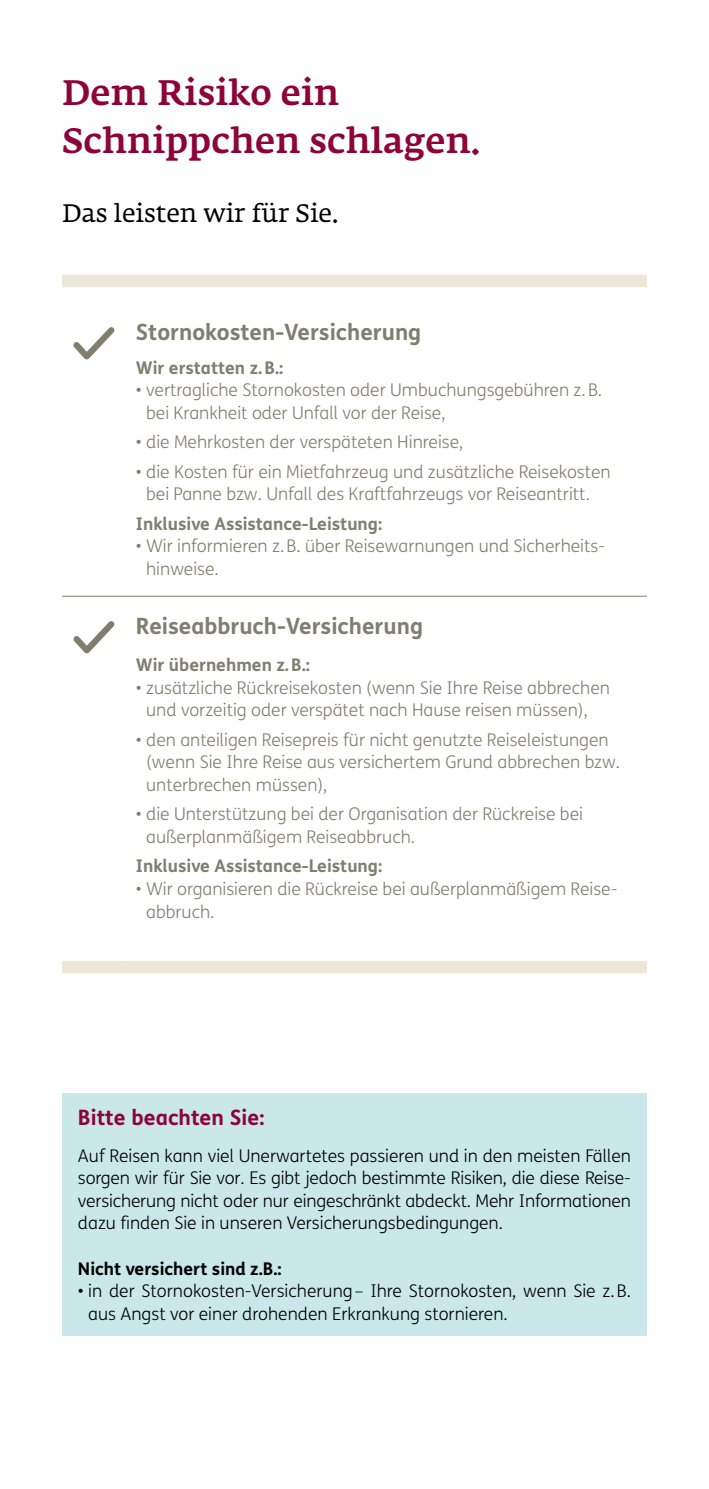
<style>
.page{position:relative;width:709px;height:1489px;background:#fff}
.page>*{position:absolute;margin:0;border:0;box-sizing:border-box;transform-origin:0 0}
.t1{font:500 35px/47.5px "Fedra Serif A Pro";letter-spacing:.01em;color:#8d0439}
.t2{font:25px "Fedra Serif A Pro";color:#000}
.t3{font:700 22.5px "FS Me";color:#817e6e}
.t4{font:700 21.25px "FS Me";color:#8d0439}
.t5{font:300 17.5px/22.5px "FS Me";color:#817e6e}
.t6{font:300 17.5px/22.5px "FS Me";color:#000;text-align:justify}
.t7{font:700 17.5px "FS Me";color:#817e6e}
.t8{font:700 17.5px "FS Me";color:#000}
</style>
<div class="page">
<div style="left:62px;top:1093px;width:585px;height:242px;background:#cae7ea"></div>
<hr style="left:62px;top:595px;width:64px;height:1px;background:#817e6e">
<hr style="left:126px;top:595px;width:521px;height:1px;background:#817e6e">
<div style="left:62px;top:960px;width:64px;height:13px;background:#ece8d8"></div>
<div style="left:126px;top:960px;width:521px;height:13px;background:#ece8d8"></div>
<div style="left:62px;top:275px;width:64px;height:12px;background:#ece8d8"></div>
<div style="left:126px;top:275px;width:521px;height:12px;background:#ece8d8"></div>
<svg style="left:73px;top:327px;width:42px;height:33px"></svg>
<svg style="left:73px;top:621px;width:42px;height:33px"></svg>
<h1 class="t1" style="left:62px;top:69px;width:419px">Dem Risiko ein<br>Schnippchen schlagen.</h1>
<h2 class="t2" style="left:62px;top:198px;width:278px">Das leisten wir für Sie.</h2>
<p class="t3" style="left:136px;top:315px;width:287px">Stornokosten-Versicherung</p>
<p class="t7" style="left:136px;top:354px;width:149px">Wir erstatten z.B.:</p>
<p class="t5" style="left:146px;top:378px;width:457px;text-indent:-10px">• vertragliche Stornokosten oder Umbuchungsgebühren z.B. bei Krankheit oder Unfall vor der Reise,</p>
<p class="t5" style="left:136px;top:430px;width:329px">• die Mehrkosten der verspäteten Hinreise,</p>
<p class="t5" style="left:146px;top:460px;width:466px;text-indent:-10px">• die Kosten für ein Mietfahrzeug und zusätzliche Reisekosten bei Panne bzw. Unfall des Kraftfahrzeugs vor Reiseantritt.</p>
<p class="t7" style="left:136px;top:510px;width:248px">Inklusive Assistance-Leistung:</p>
<p class="t5" style="left:146px;top:534px;width:458px;text-indent:-10px">• Wir informieren z.B. über Reisewarnungen und Sicherheits&shy;hinweise.</p>
<p class="t3" style="left:136px;top:609px;width:289px">Reiseabbruch-Versicherung</p>
<p class="t7" style="left:136px;top:651px;width:176px">Wir übernehmen z.B.:</p>
<p class="t5" style="left:146px;top:675px;width:465px;text-indent:-10px">• zusätzliche Rückreisekosten (wenn Sie Ihre Reise abbrechen und vorzeitig oder verspätet nach Hause reisen müssen),</p>
<p class="t5" style="left:146px;top:727px;width:475px;text-indent:-10px">• den anteiligen Reisepreis für nicht genutzte Reiseleistungen (wenn Sie Ihre Reise aus versichertem Grund abbrechen bzw. unterbrechen müssen),</p>
<p class="t5" style="left:146px;top:802px;width:438px;text-indent:-10px">• die Unterstützung bei der Organisation der Rückreise bei außerplanmäßigem Reiseabbruch.</p>
<p class="t7" style="left:136px;top:852px;width:248px">Inklusive Assistance-Leistung:</p>
<p class="t5" style="left:146px;top:877px;width:471px;text-indent:-10px">• Wir organisieren die Rückreise bei außerplanmäßigem Reise&shy;abbruch.</p>
<p class="t4" style="left:78px;top:1101px;width:188px">Bitte beachten Sie:</p>
<p class="t6" style="left:78px;top:1143px;width:554px">Auf Reisen kann viel Unerwartetes passieren und in den meisten Fällen sorgen wir für Sie vor. Es gibt jedoch bestimmte Risiken, die diese Reise&shy;versicherung nicht oder nur eingeschränkt abdeckt. Mehr Informationen dazu finden Sie in unseren Versicherungsbedingungen.</p>
<p class="t8" style="left:78px;top:1254px;width:205px">Nicht versichert sind z.B.:</p>
<p class="t6" style="left:88px;top:1278px;width:544px;text-indent:-10px">• in der Stornokosten-Versicherung– Ihre Stornokosten, wenn Sie z.B. aus Angst vor einer drohenden Erkrankung stornieren.</p>
</div>
